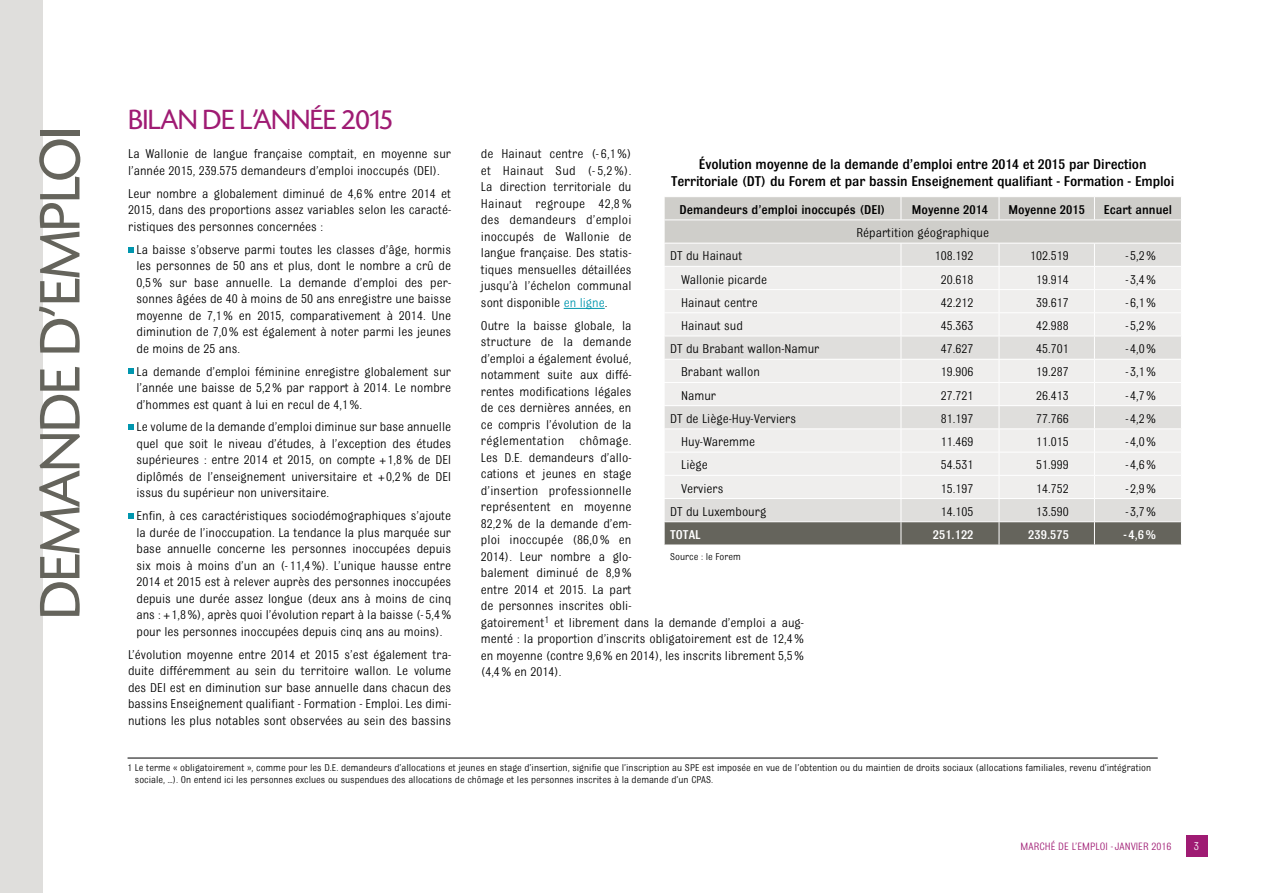
<style>
.page{position:relative;width:1263px;height:893px;background:#fff}
.page>*{position:absolute;margin:0;border:0;box-sizing:border-box;transform-origin:0 0}
.t1{font:60px "Sh Today";color:#65645c}
.t2{font:29.25px "Sh Today";color:#9f1b73}
.t3{font:500 15px/16.5px "Bulldog";letter-spacing:-.01em;color:#000;text-align:center}
.t4{font:13.5px/16.5px "Bulldog";color:#000;text-align:justify}
.t5{font:500 13.5px "Bulldog";color:#000}
.t6{font:500 13.5px "Bulldog";color:#fff}
.t7{font:12px "Bulldog";color:#fff}
.t8{font:11.25px "Bulldog";color:#9f1b73}
.t9{font:10.5px/12px "Bulldog";color:#000}
.s1{color:#0096ae}
</style>
<div class="page">
<div style="left:0;top:0;width:42px;height:893px;background:#dfdedc"></div>
<div style="left:1187px;top:835px;width:21px;height:21px;background:#9f1b73"></div>
<svg style="left:128px;top:247px;width:5px;height:5px"></svg>
<svg style="left:128px;top:369px;width:5px;height:5px"></svg>
<svg style="left:128px;top:425px;width:5px;height:5px"></svg>
<svg style="left:128px;top:514px;width:5px;height:5px"></svg>
<hr style="left:564px;top:308px;width:41px;height:1px;background:#0096ae">
<hr style="left:128px;top:758px;width:1030px;height:1px;background:#000">
<svg style="left:664px;top:197px;width:518px;height:348px;background:#dedddb"></svg>
<h1 class="t1" style="left:29px;top:619px;width:493px;rotate:-90deg">DEMANDE D’EMPLOI</h1>
<h2 class="t2" style="left:129px;top:105px;width:265px">BILAN DE L’ANNÉE 2015</h2>
<p class="t4" style="left:128px;top:146px;width:324px">La Wallonie de langue française comptait, en moyenne sur l’année 2015, 239.575 demandeurs d’emploi inoccupés (DEI).</p>
<p class="t4" style="left:128px;top:185px;width:324px">Leur nombre a globalement diminué de 4,6% entre 2014 et 2015, dans des proportions assez variables selon les caracté&shy;ristiques des personnes concernées :</p>
<p class="t4" style="left:137px;top:241px;width:316px">La baisse s’observe parmi toutes les classes d’âge, hormis les personnes de 50 ans et plus, dont le nombre a crû de 0,5% sur base annuelle. La demande d’emploi des per&shy;sonnes âgées de 40 à moins de 50 ans enregistre une baisse moyenne de 7,1% en 2015, comparativement à 2014. Une diminution de 7,0% est également à noter parmi les jeunes de moins de 25 ans.</p>
<p class="t4" style="left:137px;top:363px;width:316px">La demande d’emploi féminine enregistre globalement sur l’année une baisse de 5,2% par rapport à 2014. Le nombre d’hommes est quant à lui en recul de 4,1%.</p>
<p class="t4" style="left:137px;top:419px;width:316px">Le volume de la demande d’emploi diminue sur base annuelle quel que soit le niveau d’études, à l’exception des études supérieures : entre 2014 et 2015, on compte + 1,8% de DEI diplômés de l’enseignement universitaire et + 0,2% de DEI issus du supérieur non universitaire.</p>
<p class="t4" style="left:136px;top:508px;width:316px">Enfin, à ces caractéristiques sociodémographiques s’ajoute la durée de l’inoccupation. La tendance la plus marquée sur base annuelle concerne les personnes inoccupées depuis six mois à moins d’un an (- 11,4%). L’unique hausse entre 2014 et 2015 est à relever auprès des personnes inoccupées depuis une durée assez longue (deux ans à moins de cinq ans : + 1,8%), après quoi l’évolution repart à la baisse (- 5,4% pour les personnes inoccupées depuis cinq ans au moins).</p>
<p class="t4" style="left:128px;top:646px;width:325px">L’évolution moyenne entre 2014 et 2015 s’est également tra&shy;duite différemment au sein du territoire wallon. Le volume des DEI est en diminution sur base annuelle dans chacun des bassins Enseignement qualifiant - Formation - Emploi. Les dimi&shy;nutions les plus notables sont observées au sein des bassins</p>
<p class="t4" style="left:481px;top:146px;width:152px">de Hainaut centre (- 6,1%) et Hainaut Sud (- 5,2%).<br>La direction territoriale du Hainaut regroupe 42,8% des demandeurs d’emploi inoccupés de Wallonie de langue française. Des statis&shy;tiques mensuelles détaillées jusqu’à l’échelon communal sont disponible <span class="s1">en ligne</span>.</p>
<p class="t4" style="left:481px;top:317px;width:325px;text-align:left">Outre la baisse globale, la<br>structure de la demande<br>d’emploi a également évolué,<br>notamment suite aux diffé-<br>rentes modifications légales<br>de ces dernières années, en<br>ce compris l’évolution de la<br>réglementation chômage.<br>Les D.E. demandeurs d’allo-<br>cations et jeunes en stage<br>d’insertion professionnelle<br>représentent en moyenne<br>82,2% de la demande d’em-<br>ploi inoccupée (86,0% en<br>2014). Leur nombre a glo-<br>balement diminué de 8,9%<br>entre 2014 et 2015. La part<br>de personnes inscrites obli-<br>gatoirement<sup>1</sup> et librement dans la demande d’emploi a aug&shy;menté : la proportion d’inscrits obligatoirement est de 12,4% en moyenne (contre 9,6% en 2014), les inscrits librement 5,5% (4,4% en 2014).</p>
<p class="t3" style="left:671px;top:156px;width:505px">Évolution moyenne de la demande d’emploi entre 2014 et 2015 par Direction<br>Territoriale (DT) du Forem et par bassin Enseignement qualifiant - Formation - Emploi</p>
<p class="t5" style="left:680px;top:203px;width:207px">Demandeurs d’emploi inoccupés (DEI)</p>
<p class="t5" style="left:912px;top:203px;width:78px">Moyenne 2014</p>
<p class="t5" style="left:1008px;top:203px;width:78px">Moyenne 2015</p>
<p class="t5" style="left:1104px;top:203px;width:70px">Ecart annuel</p>
<p class="t4" style="left:856px;top:224px;width:134px">Répartition géographique</p>
<p class="t4" style="left:670px;top:248px;width:74px">DT du Hainaut</p>
<p class="t4" style="left:935px;top:248px;width:40px">108.192</p>
<p class="t4" style="left:1030px;top:248px;width:40px">102.519</p>
<p class="t4" style="left:1125px;top:248px;width:32px">-5,2%</p>
<p class="t4" style="left:681px;top:271px;width:87px">Wallonie picarde</p>
<p class="t4" style="left:941px;top:271px;width:34px">20.618</p>
<p class="t4" style="left:1036px;top:271px;width:34px">19.914</p>
<p class="t4" style="left:1125px;top:271px;width:32px">-3,4%</p>
<p class="t4" style="left:681px;top:294px;width:78px">Hainaut centre</p>
<p class="t4" style="left:941px;top:294px;width:34px">42.212</p>
<p class="t4" style="left:1036px;top:294px;width:34px">39.617</p>
<p class="t4" style="left:1125px;top:294px;width:32px">-6,1%</p>
<p class="t4" style="left:681px;top:317px;width:63px">Hainaut sud</p>
<p class="t4" style="left:941px;top:317px;width:34px">45.363</p>
<p class="t4" style="left:1036px;top:317px;width:34px">42.988</p>
<p class="t4" style="left:1125px;top:317px;width:32px">-5,2%</p>
<p class="t4" style="left:670px;top:340px;width:151px">DT du Brabant wallon-Namur</p>
<p class="t4" style="left:941px;top:340px;width:34px">47.627</p>
<p class="t4" style="left:1036px;top:340px;width:34px">45.701</p>
<p class="t4" style="left:1125px;top:340px;width:32px">-4,0%</p>
<p class="t4" style="left:681px;top:364px;width:80px">Brabant wallon</p>
<p class="t4" style="left:941px;top:364px;width:34px">19.906</p>
<p class="t4" style="left:1036px;top:364px;width:34px">19.287</p>
<p class="t4" style="left:1125px;top:364px;width:32px">-3,1%</p>
<p class="t4" style="left:681px;top:387px;width:36px">Namur</p>
<p class="t4" style="left:941px;top:387px;width:34px">27.721</p>
<p class="t4" style="left:1036px;top:387px;width:34px">26.413</p>
<p class="t4" style="left:1125px;top:387px;width:32px">-4,7%</p>
<p class="t4" style="left:670px;top:410px;width:128px">DT de Liège-Huy-Verviers</p>
<p class="t4" style="left:941px;top:410px;width:34px">81.197</p>
<p class="t4" style="left:1036px;top:410px;width:34px">77.766</p>
<p class="t4" style="left:1125px;top:410px;width:32px">-4,2%</p>
<p class="t4" style="left:681px;top:433px;width:75px">Huy-Waremme</p>
<p class="t4" style="left:941px;top:433px;width:34px">11.469</p>
<p class="t4" style="left:1036px;top:433px;width:34px">11.015</p>
<p class="t4" style="left:1125px;top:433px;width:32px">-4,0%</p>
<p class="t4" style="left:681px;top:457px;width:28px">Liège</p>
<p class="t4" style="left:941px;top:457px;width:34px">54.531</p>
<p class="t4" style="left:1036px;top:457px;width:34px">51.999</p>
<p class="t4" style="left:1125px;top:457px;width:32px">-4,6%</p>
<p class="t4" style="left:681px;top:480px;width:44px">Verviers</p>
<p class="t4" style="left:941px;top:480px;width:34px">15.197</p>
<p class="t4" style="left:1036px;top:480px;width:34px">14.752</p>
<p class="t4" style="left:1125px;top:480px;width:32px">-2,9%</p>
<p class="t4" style="left:670px;top:503px;width:98px">DT du Luxembourg</p>
<p class="t4" style="left:941px;top:503px;width:34px">14.105</p>
<p class="t4" style="left:1036px;top:503px;width:34px">13.590</p>
<p class="t4" style="left:1125px;top:503px;width:32px">-3,7%</p>
<p class="t6" style="left:670px;top:528px;width:32px">TOTAL</p>
<p class="t6" style="left:933px;top:528px;width:42px">251.122</p>
<p class="t6" style="left:1028px;top:528px;width:42px">239.575</p>
<p class="t6" style="left:1123px;top:528px;width:34px">-4,6%</p>
<p class="t9" style="left:670px;top:550px;width:72px">Source : le Forem</p>
<p class="t9" style="left:135px;top:762px;width:1018px;text-indent:-7px">1 Le terme « obligatoirement », comme pour les D.E. demandeurs d’allocations et jeunes en stage d’insertion, signifie que l’inscription au SPE est imposée en vue de l’obtention ou du maintien de droits sociaux (allocations familiales, revenu d’intégration sociale, …). On entend ici les personnes exclues ou suspendues des allocations de chômage et les personnes inscrites à la demande d’un CPAS.</p>
<p class="t8" style="left:1020px;top:840px;width:153px">MARCHÉ DE L’EMPLOI - JANVIER 2016</p>
<p class="t7" style="left:1194px;top:840px;width:7px">3</p>
</div>
